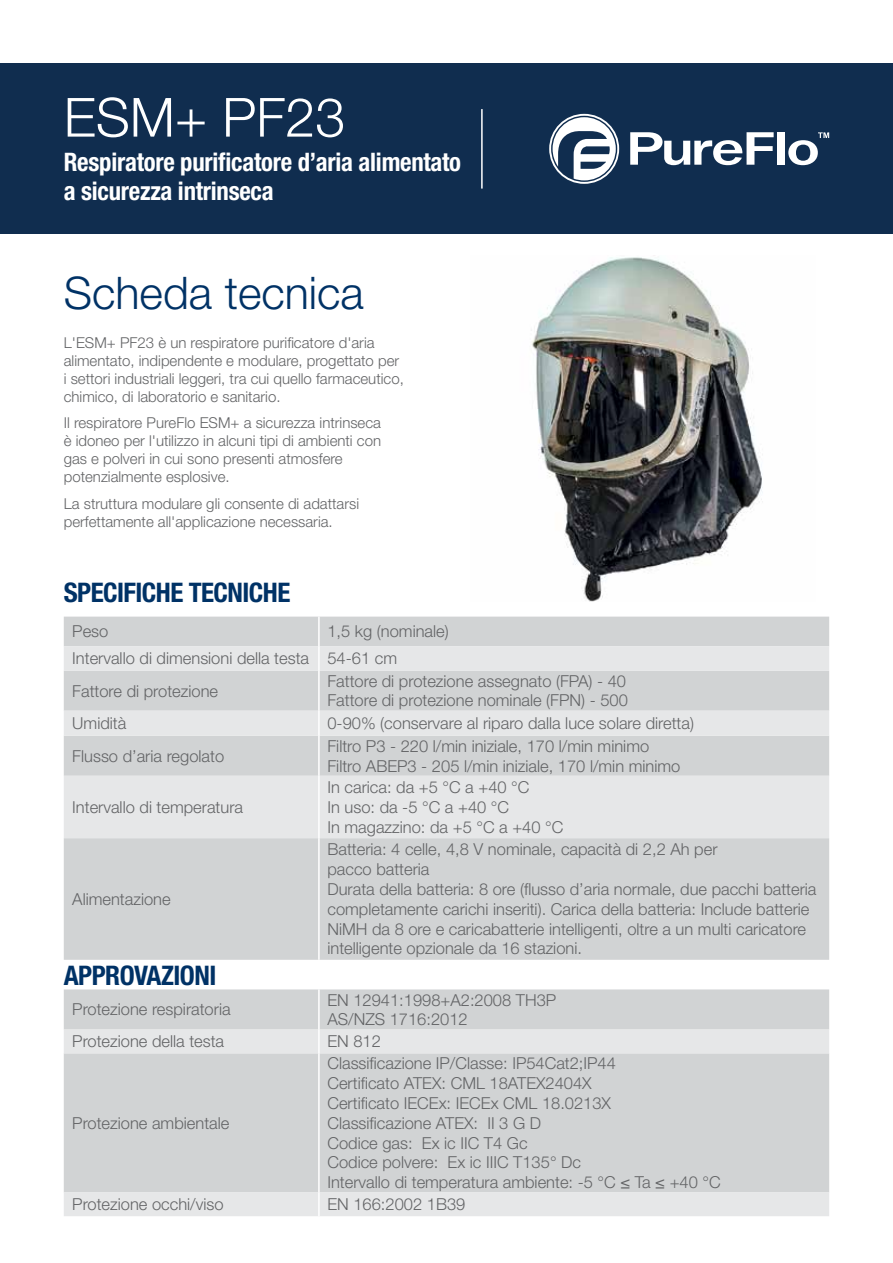
<style>
.page{position:relative;width:893px;height:1263px;background:#fff}
.page>*{position:absolute;margin:0;border:0;box-sizing:border-box;transform-origin:0 0}
.t1{font:300 54px "Helvetica Neue LT Pro";color:#fff}
.t2{font:300 45px "Helvetica Neue LT Pro";color:#003266}
.t3{font:700 condensed 27px "Helvetica Neue LT Pro";letter-spacing:-.02em;color:#003266}
.t4{font:700 condensed 25.5px/28.5px "Helvetica Neue LT Pro";letter-spacing:-.01em;color:#fff}
.t5{font:300 16.5px/19.8px "Helvetica Neue LT Pro";color:#636466}
.t6{font:300 15px/18px "Helvetica Neue LT Pro";color:#636466}
</style>
<div class="page">
<img style="left:531px;top:255px;width:232px;height:346px">
<div style="left:0;top:64px;width:893px;height:170px;background:#102d4f"></div>
<hr style="left:481px;top:109px;width:2px;height:80px;background:#fff">
<svg style="left:630px;top:132px;width:144px;height:33px"></svg>
<div style="left:777px;top:132px;width:8px;height:33px;background:#fff"></div>
<svg style="left:788px;top:132px;width:41px;height:33px"></svg>
<svg style="left:549px;top:114px;width:70px;height:70px"></svg>
<div style="left:64px;top:617px;width:765px;height:343px;background:#d1d3d4"></div>
<svg style="left:64px;top:646px;width:765px;height:192px;fill:#e6e7e8"></svg>
<hr style="left:318px;top:617px;width:2px;height:29px;background:#fff">
<hr style="left:318px;top:646px;width:2px;height:25px;background:#fff">
<hr style="left:318px;top:671px;width:2px;height:40px;background:#fff">
<hr style="left:318px;top:711px;width:2px;height:25px;background:#fff">
<hr style="left:318px;top:736px;width:2px;height:40px;background:#fff">
<hr style="left:318px;top:776px;width:2px;height:62px;background:#fff">
<hr style="left:318px;top:838px;width:2px;height:122px;background:#fff">
<div style="left:64px;top:989px;width:765px;height:40px;background:#d1d3d4"></div>
<svg style="left:64px;top:1029px;width:765px;height:187px;fill:#d1d3d4"></svg>
<hr style="left:318px;top:989px;width:2px;height:40px;background:#fff">
<hr style="left:318px;top:1029px;width:2px;height:24px;background:#fff">
<hr style="left:318px;top:1053px;width:2px;height:139px;background:#fff">
<hr style="left:318px;top:1192px;width:2px;height:24px;background:#fff">
<h1 class="t1" style="left:64px;top:84px;width:283px">ESM+ PF23</h1>
<h3 class="t4" style="left:64px;top:147px;width:399px">Respiratore purificatore d’aria alimentato a sicurezza intrinseca</h3>
<h2 class="t2" style="left:64px;top:265px;width:302px">Scheda tecnica</h2>
<p class="t6" style="left:64px;top:333px;width:342px">L'ESM+ PF23 è un respiratore purificatore d'aria alimentato, indipendente e modulare, progettato per i settori industriali leggeri, tra cui quello farmaceutico, chimico, di laboratorio e sanitario.</p>
<p class="t6" style="left:64px;top:414px;width:319px">Il respiratore PureFlo ESM+ a sicurezza intrinseca è idoneo per l'utilizzo in alcuni tipi di ambienti con gas e polveri in cui sono presenti atmosfere potenzialmente esplosive.</p>
<p class="t6" style="left:64px;top:494px;width:297px">La struttura modulare gli consente di adattarsi perfettamente all'applicazione necessaria.</p>
<h3 class="t3" style="left:64px;top:576px;width:228px">SPECIFICHE TECNICHE</h3>
<p class="t5" style="left:72px;top:618px;width:378px;line-height:27px;text-indent:255px">1,5 kg (nominale)<br>Intervallo di dimensioni della testa 54-61 cm</p>
<p class="t5" style="left:72px;top:680px;width:147px">Fattore di protezione</p>
<p class="t5" style="left:327px;top:670px;width:302px">Fattore di protezione assegnato (FPA) - 40<br>Fattore di protezione nominale (FPN) - 500</p>
<p class="t5" style="left:72px;top:713px;width:56px">Umidità</p>
<p class="t5" style="left:327px;top:713px;width:368px">0-90% (conservare al riparo dalla luce solare diretta)</p>
<p class="t5" style="left:72px;top:745px;width:153px">Flusso d’aria regolato</p>
<p class="t5" style="left:327px;top:735px;width:354px">Filtro P3 - 220 l/min iniziale, 170 l/min minimo<br>Filtro ABEP3 - 205 l/min iniziale, 170 l/min minimo</p>
<p class="t5" style="left:72px;top:797px;width:172px">Intervallo di temperatura</p>
<p class="t5" style="left:72px;top:621px;width:38px">Peso</p>
<p class="t5" style="left:327px;top:777px;width:237px">In carica: da +5 °C a +40 °C<br>In uso: da -5 °C a +40 °C<br>In magazzino: da +5 °C a +40 °C</p>
<p class="t5" style="left:72px;top:889px;width:100px">Alimentazione</p>
<h3 class="t3" style="left:64px;top:959px;width:154px">APPROVAZIONI</h3>
<p class="t5" style="left:327px;top:839px;width:491px">Batteria: 4 celle, 4,8 V nominale, capacità di 2,2 Ah per<br>pacco batteria<br>Durata della batteria: 8 ore (flusso d’aria normale, due pacchi batteria completamente carichi inseriti). Carica della batteria: Include batterie NiMH da 8 ore e caricabatterie intelligenti, oltre a un multi caricatore intelligente opzionale da 16 stazioni.</p>
<p class="t5" style="left:72px;top:999px;width:160px">Protezione respiratoria</p>
<p class="t5" style="left:327px;top:989px;width:230px">EN 12941:1998+A2:2008 TH3P<br>AS/NZS 1716:2012</p>
<p class="t5" style="left:72px;top:1031px;width:153px">Protezione della testa</p>
<p class="t5" style="left:327px;top:1031px;width:55px">EN 812</p>
<p class="t5" style="left:72px;top:1113px;width:159px">Protezione ambientale</p>
<p class="t5" style="left:327px;top:1053px;width:395px">Classificazione IP/Classe: IP54Cat2;IP44<br>Certificato ATEX: CML 18ATEX2404X<br>Certificato IECEx: IECEx CML 18.0213X<br>Classificazione ATEX: II 3 G D<br>Codice gas: Ex ic IIC T4 Gc<br>Codice polvere: Ex ic IIIC T135° Dc<br>Intervallo di temperatura ambiente: -5 °C ≤ Ta ≤ +40 °C</p>
<p class="t5" style="left:72px;top:1194px;width:153px">Protezione occhi/viso</p>
<p class="t5" style="left:327px;top:1194px;width:139px">EN 166:2002 1B39</p>
</div>
